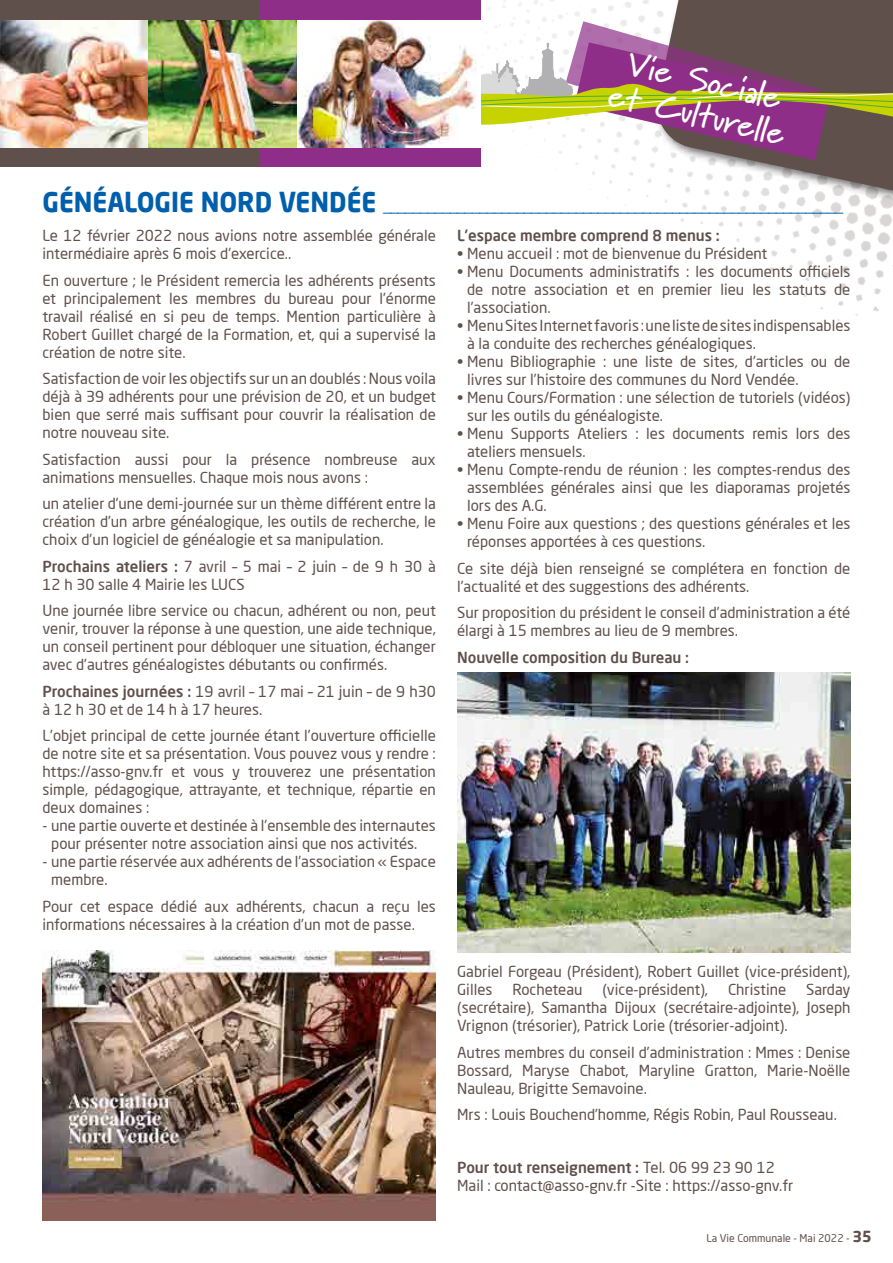
<style>
.page{position:relative;width:893px;height:1263px;background:#fff}
.page>*{position:absolute;margin:0;border:0;box-sizing:border-box;transform-origin:0 0}
.t1{font:700 33px/34.5px "A23 Script";color:#fff;text-align:center}
.t2{font:15px/18px "Neo Sans Pro";color:#60504c}
.t3{font:15px/29.1px "Neo Sans Pro";color:#005fac}
.t4{font:500 15px "Neo Sans Pro";color:#60504c}
.t5{font:10.5px "Neo Sans Pro";color:#60504c}
.s1{font-weight:700;font-size:27px}
.s2{color:#60504c}
.s3{font-weight:500}
.s4{font-weight:700;font-size:15px}
</style>
<div class="page">
<img style="left:480px;top:0;width:413px;height:322px">
<div style="left:0;top:0;width:259px;height:167px;background:#60504c"></div>
<div style="left:259px;top:0;width:221px;height:167px;background:#8f2e88"></div>
<div style="left:653px;top:0;width:240px;height:208px;background:#000;opacity:.55"></div>
<svg style="left:653px;top:0;width:240px;height:196px"></svg>
<svg style="left:480px;top:21px;width:413px;height:139px"></svg>
<img style="left:0;top:20px;width:148px;height:128px">
<img style="left:148px;top:20px;width:149px;height:128px">
<img style="left:297px;top:20px;width:183px;height:128px">
<img style="left:43px;top:950px;width:393px;height:270px">
<img style="left:457px;top:673px;width:393px;height:279px">
<h1 class="t1" style="left:621px;top:43px;width:182px;rotate:13deg">Vie Sociale et Culturelle</h1>
<p class="t3" style="left:43px;top:192px;width:802px"><span class="s1">GÉNÉALOGIE NORD VENDÉE</span> ______________________________________________________________<br><span class="s2">Le 12 février 2022 nous avions notre assemblée générale</span></p>
<p class="t2" style="left:43px;top:240px;width:395px;line-height:26.5px">intermédiaire après 6 mois d’exercice..<br>En ouverture ; le Président remercia les adhérents présents</p>
<p class="t2" style="left:43px;top:289px;width:395px;text-align:justify">et principalement les membres du bureau pour l’énorme travail réalisé en si peu de temps. Mention particulière à Robert Guillet chargé de la Formation, et, qui a supervisé la création de notre site.</p>
<p class="t2" style="left:43px;top:369px;width:395px;text-align:justify">Satisfaction de voir les objectifs sur un an doublés : Nous voila déjà à 39 adhérents pour une prévision de 20, et un budget bien que serré mais suffisant pour couvrir la réalisation de notre nouveau site.</p>
<p class="t2" style="left:43px;top:450px;width:395px">Satisfaction aussi pour la présence nombreuse aux animations mensuelles. Chaque mois nous avons :</p>
<p class="t2" style="left:43px;top:494px;width:395px;text-align:justify">un atelier d’une demi-journée sur un thème différent entre la création d’un arbre généalogique, les outils de recherche, le choix d’un logiciel de généalogie et sa manipulation.</p>
<p class="t2" style="left:43px;top:557px;width:395px"><span class="s3">Prochains ateliers :</span> 7 avril – 5 mai – 2 juin – de 9 h 30 à<br>12 h 30 salle 4 Mairie les LUCS</p>
<p class="t2" style="left:43px;top:601px;width:395px;text-align:justify">Une journée libre service ou chacun, adhérent ou non, peut venir, trouver la réponse à une question, une aide technique, un conseil pertinent pour débloquer une situation, échanger avec d’autres généalogistes débutants ou confirmés.</p>
<p class="t2" style="left:43px;top:682px;width:395px"><span class="s3">Prochaines journées :</span> 19 avril – 17 mai – 21 juin – de 9 h30 à 12 h 30 et de 14 h à 17 heures.</p>
<p class="t2" style="left:43px;top:726px;width:395px;text-align:justify">L’objet principal de cette journée étant l’ouverture officielle de notre site et sa présentation. Vous pouvez vous y rendre : https://asso-gnv.fr et vous y trouverez une présentation simple, pédagogique, attrayante, et technique, répartie en deux domaines :</p>
<p class="t2" style="left:51px;top:816px;width:386px;text-indent:-9px">- une partie ouverte et destinée à l’ensemble des internautes pour présenter notre association ainsi que nos activités.</p>
<p class="t2" style="left:51px;top:852px;width:386px;text-indent:-9px">- une partie réservée aux adhérents de l’association « Espace membre.</p>
<p class="t2" style="left:43px;top:897px;width:395px">Pour cet espace dédié aux adhérents, chacun a reçu les informations nécessaires à la création d’un mot de passe.</p>
<p class="t4" style="left:457px;top:226px;width:264px">L’espace membre comprend 8 menus :</p>
<p class="t2" style="left:457px;top:244px;width:312px">• Menu accueil : mot de bienvenue du Président</p>
<p class="t2" style="left:467px;top:262px;width:385px;text-align:justify;text-indent:-10px">• Menu Documents administratifs : les documents officiels de notre association et en premier lieu les statuts de l’association.</p>
<p class="t2" style="left:467px;top:316px;width:385px;text-indent:-10px">• Menu Sites Internet favoris : une liste de sites indispensables à la conduite des recherches généalogiques.</p>
<p class="t2" style="left:467px;top:352px;width:385px;text-indent:-10px">• Menu Bibliographie : une liste de sites, d’articles ou de livres sur l’histoire des communes du Nord Vendée.</p>
<p class="t2" style="left:467px;top:388px;width:385px;text-indent:-10px">• Menu Cours/Formation : une sélection de tutoriels (vidéos) sur les outils du généalogiste.</p>
<p class="t2" style="left:467px;top:424px;width:385px;text-indent:-10px">• Menu Supports Ateliers : les documents remis lors des ateliers mensuels.</p>
<p class="t2" style="left:467px;top:460px;width:385px;text-align:justify;text-indent:-10px">• Menu Compte-rendu de réunion : les comptes-rendus des assemblées générales ainsi que les diaporamas projetés lors des A.G.</p>
<p class="t2" style="left:467px;top:514px;width:385px;text-indent:-10px">• Menu Foire aux questions ; des questions générales et les réponses apportées à ces questions.</p>
<p class="t2" style="left:457px;top:559px;width:395px">Ce site déjà bien renseigné se complétera en fonction de l’actualité et des suggestions des adhérents.</p>
<p class="t2" style="left:457px;top:603px;width:395px">Sur proposition du président le conseil d’administration a été élargi à 15 membres au lieu de 9 membres.</p>
<p class="t4" style="left:457px;top:648px;width:233px">Nouvelle composition du Bureau :</p>
<p class="t2" style="left:457px;top:962px;width:395px">Gabriel Forgeau (Président), Robert Guillet (vice-président),<br>Gilles</p>
<p class="t2" style="left:512px;top:980px;width:72px">Rocheteau</p>
<p class="t2" style="left:602px;top:980px;width:107px">(vice-président),</p>
<p class="t2" style="left:728px;top:980px;width:60px">Christine</p>
<p class="t2" style="left:457px;top:980px;width:395px;text-align:justify;text-indent:349px">Sarday (secrétaire), Samantha Dijoux (secrétaire-adjointe), Joseph Vrignon (trésorier), Patrick Lorie (trésorier-adjoint).</p>
<p class="t2" style="left:457px;top:1043px;width:395px;text-align:justify">Autres membres du conseil d’administration : Mmes : Denise Bossard, Maryse Chabot, Maryline Gratton, Marie-Noëlle Nauleau, Brigitte Semavoine.</p>
<p class="t2" style="left:457px;top:1105px;width:381px">Mrs : Louis Bouchend’homme, Régis Robin, Paul Rousseau.</p>
<p class="t2" style="left:457px;top:1158px;width:338px"><span class="s3">Pour tout renseignement :</span> Tel. 06 99 23 90 12<br>Mail : contact@asso-gnv.fr -Site : https://asso-gnv.fr</p>
<p class="t5" style="left:706px;top:1231px;width:167px">La Vie Communale - Mai 2022 - <span class="s4">35</span></p>
</div>
